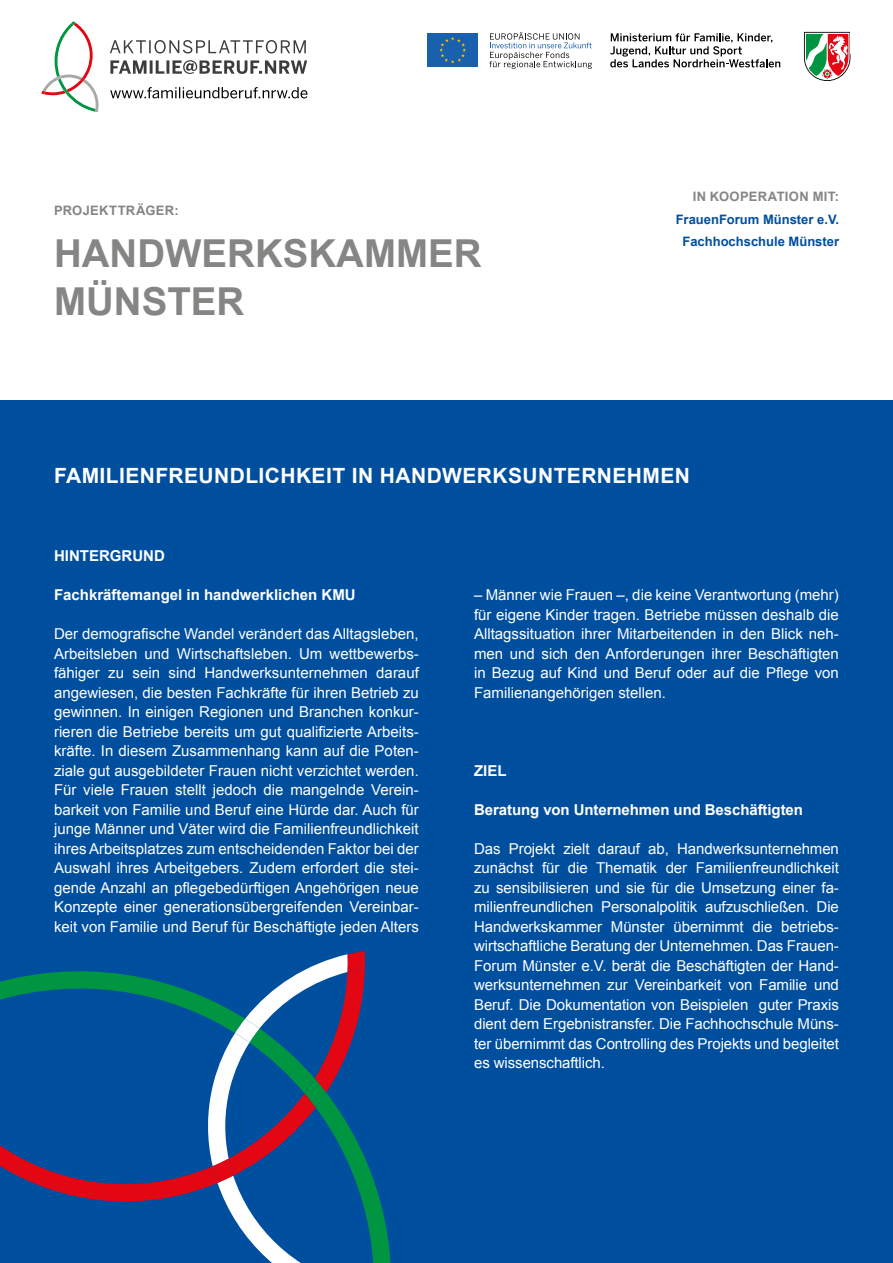
<style>
.page{position:relative;width:893px;height:1263px;background:#fff}
.page>*{position:absolute;margin:0;border:0;box-sizing:border-box;transform-origin:0 0}
.t1{font:700 38.55px/48px "Arial";color:#858584}
.t2{font:700 21px "Arial";letter-spacing:.02em;color:#fff}
.t3{font:15px/19.5px "Arial";color:#fff;text-align:justify}
.t4{font:700 15px "Arial";color:#fff}
.t5{font:700 13.05px/22.5px "Arial";color:#004f9f;text-align:center}
.t6{font:700 13.05px "Arial";letter-spacing:.025em;color:#858584}
</style>
<div class="page">
<svg style="left:610px;top:33px;width:170px;height:34px"></svg>
<svg style="left:804px;top:32px;width:46px;height:49px"></svg>
<div style="left:427px;top:33px;width:51px;height:34px;background:#1961ac"></div>
<svg style="left:439px;top:37px;width:27px;height:26px"></svg>
<svg style="left:489px;top:32px;width:103px;height:37px"></svg>
<svg style="left:110px;top:87px;width:197px;height:11px"></svg>
<svg style="left:41px;top:21px;width:58px;height:91px"></svg>
<svg style="left:110px;top:40px;width:196px;height:14px"></svg>
<svg style="left:110px;top:60px;width:197px;height:14px"></svg>
<div style="left:0;top:400px;width:893px;height:863px;background:#004f9f"></div>
<svg style="left:0;top:951px;width:391px;height:312px"></svg>
<p class="t6" style="left:54px;top:202px;width:126px">PROJEKTTRÄGER:</p>
<h1 class="t1" style="left:54px;top:231px;width:429px">HANDWERKSKAMMER<br>MÜNSTER</h1>
<p class="t6" style="left:693px;top:188px;width:148px">IN KOOPERATION MIT:</p>
<p class="t5" style="left:676px;top:209px;width:165px">FrauenForum Münster e.V.<br>Fachhochschule Münster</p>
<h2 class="t2" style="left:54px;top:462px;width:638px">FAMILIENFREUNDLICHKEIT IN HANDWERKSUNTERNEHMEN</h2>
<p class="t4" style="left:54px;top:546px;width:112px">HINTERGRUND</p>
<p class="t4" style="left:54px;top:585px;width:303px">Fachkräftemangel in handwerklichen KMU</p>
<p class="t3" style="left:54px;top:624px;width:366px">Der demografische Wandel verändert das Alltagsleben, Arbeitsleben und Wirtschaftsleben. Um wettbewerbs&shy;fähiger zu sein sind Handwerksunternehmen darauf angewiesen, die besten Fachkräfte für ihren Betrieb zu gewinnen. In einigen Regionen und Branchen konkur&shy;rieren die Betriebe bereits um gut qualifizierte Arbeits&shy;kräfte. In diesem Zusammenhang kann auf die Poten&shy;ziale gut ausgebildeter Frauen nicht verzichtet werden.<br>Für viele Frauen stellt jedoch die mangelnde Verein&shy;barkeit von Familie und Beruf eine Hürde dar. Auch für junge Männer und Väter wird die Familienfreundlichkeit ihres Arbeitsplatzes zum entscheidenden Faktor bei der Auswahl ihres Arbeitgebers. Zudem erfordert die stei&shy;gende Anzahl an pflegebedürftigen Angehörigen neue Konzepte einer generationsübergreifenden Vereinbar&shy;keit von Familie und Beruf für Beschäftigte jeden Alters</p>
<p class="t3" style="left:474px;top:585px;width:366px">– Männer wie Frauen –, die keine Verantwortung (mehr) für eigene Kinder tragen. Betriebe müssen deshalb die Alltagssituation ihrer Mitarbeitenden in den Blick neh&shy;men und sich den Anforderungen ihrer Beschäftigten in Bezug auf Kind und Beruf oder auf die Pflege von Familienangehörigen stellen.</p>
<p class="t4" style="left:474px;top:760px;width:34px">ZIEL</p>
<p class="t4" style="left:474px;top:799px;width:330px">Beratung von Unternehmen und Beschäftigten</p>
<p class="t3" style="left:474px;top:839px;width:366px">Das Projekt zielt darauf ab, Handwerksunternehmen zunächst für die Thematik der Familienfreundlichkeit zu sensibilisieren und sie für die Umsetzung einer fa&shy;milienfreundlichen Personalpolitik aufzuschließen. Die Handwerkskammer Münster übernimmt die betriebs&shy;wirtschaftliche Beratung der Unternehmen. Das Frauen-Forum Münster e.V. berät die Beschäftigten der Hand&shy;werksunternehmen zur Vereinbarkeit von Familie und Beruf. Die Dokumentation von Beispielen guter Praxis dient dem Ergebnistransfer. Die Fachhochschule Müns&shy;ter übernimmt das Controlling des Projekts und begleitet es wissenschaftlich.</p>
</div>
